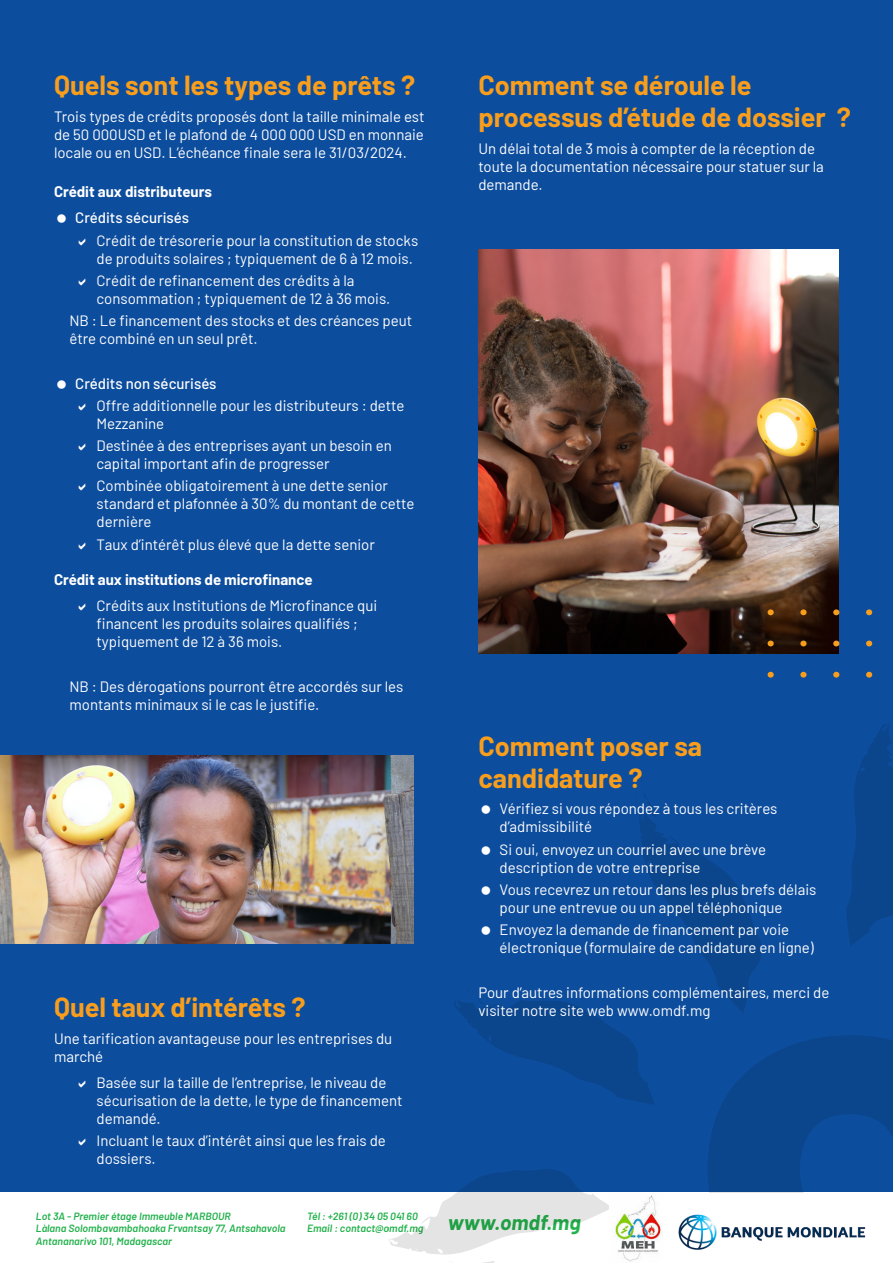
<style>
.page{position:relative;width:893px;height:1263px;background:#0d4d9d}
.page>*{position:absolute;margin:0;border:0;box-sizing:border-box;transform-origin:0 0}
.titre{font:700 27px/32.4px "Barlow";color:#f89e1c}
.t1{font:italic 700 21px "Barlow";color:#24b24d}
.texte{font:15px/18px "Barlow";color:#fff}
.liste_niv_2{font:15px/18px "Barlow";color:#fff}
.texte-2{font:700 15px "Barlow";color:#fff}
.t2{font:500 15px "Barlow";color:#fff}
.t3{font:italic 600 10.5px/12.6px "Barlow";color:#24b24d}
</style>
<div class="page">
<div style="left:0;top:1193px;width:893px;height:70px;background:#fff"></div>
<svg style="left:388px;top:719px;width:505px;height:544px"></svg>
<img style="left:478px;top:249px;width:361px;height:404px">
<svg style="left:768px;top:672px;width:6px;height:6px"></svg>
<svg style="left:768px;top:641px;width:6px;height:5px"></svg>
<svg style="left:768px;top:609px;width:6px;height:6px"></svg>
<div style="left:800px;top:672px;width:7px;height:6px;background:#f89e1c;border-radius:50%"></div>
<svg style="left:800px;top:641px;width:7px;height:5px"></svg>
<div style="left:800px;top:609px;width:7px;height:6px;background:#f89e1c;border-radius:50%"></div>
<svg style="left:833px;top:672px;width:6px;height:6px"></svg>
<svg style="left:833px;top:641px;width:6px;height:5px"></svg>
<svg style="left:833px;top:609px;width:6px;height:6px"></svg>
<svg style="left:866px;top:672px;width:6px;height:6px"></svg>
<svg style="left:866px;top:641px;width:6px;height:5px"></svg>
<svg style="left:866px;top:609px;width:6px;height:6px"></svg>
<img style="left:0;top:755px;width:414px;height:188px">
<img style="left:610px;top:1193px;width:54px;height:70px">
<div style="left:664px;top:1193px;width:229px;height:70px;background:#fff"></div>
<img style="left:678px;top:1214px;width:187px;height:36px">
<p class="titre" style="left:54px;top:67px;width:363px">Quels sont les types de prêts ?</p>
<p class="texte" style="left:54px;top:106px;width:372px;text-align:justify">Trois types de crédits proposés dont la taille minimale est de 50 000USD et le plafond de 4 000 000 USD en monnaie locale ou en USD. L’échéance finale sera le 31/03/2024.</p>
<p class="texte-2" style="left:54px;top:180px;width:159px">Crédit aux distributeurs</p>
<p class="t2" style="left:75px;top:207px;width:115px">Crédits sécurisés</p>
<p class="texte" style="left:97px;top:230px;width:323px">Crédit de trésorerie pour la constitution de stocks de produits solaires ; typiquement de 6 à 12 mois.</p>
<p class="texte" style="left:97px;top:270px;width:295px">Crédit de refinancement des crédits à la consommation ; typiquement de 12 à 36 mois.</p>
<p class="liste_niv_2" style="left:70px;top:310px;width:344px">NB : Le financement des stocks et des créances peut être combiné en un seul prêt.</p>
<p class="t2" style="left:75px;top:372px;width:143px">Crédits non sécurisés</p>
<p class="texte" style="left:97px;top:395px;width:309px">Offre additionnelle pour les distributeurs : dette<br>Mezzanine</p>
<p class="texte" style="left:97px;top:436px;width:297px">Destinée à des entreprises ayant un besoin en capital important afin de progresser</p>
<p class="texte" style="left:97px;top:476px;width:319px">Combinée obligatoirement à une dette senior standard et plafonnée à 30% du montant de cette dernière</p>
<p class="texte" style="left:97px;top:534px;width:280px">Taux d’intérêt plus élevé que la dette senior</p>
<p class="texte-2" style="left:54px;top:568px;width:260px">Crédit aux institutions de microfinance</p>
<p class="texte" style="left:97px;top:596px;width:282px">Crédits aux Institutions de Microfinance qui financent les produits solaires qualifiés ; typiquement de 12 à 36 mois.</p>
<p class="liste_niv_2" style="left:70px;top:676px;width:335px">NB : Des dérogations pourront être accordés sur les montants minimaux si le cas le justifie.</p>
<p class="titre" style="left:478px;top:67px;width:374px">Comment se déroule le processus d’étude de dossier ?</p>
<p class="texte" style="left:478px;top:138px;width:347px">Un délai total de 3 mois à compter de la réception de toute la documentation nécessaire pour statuer sur la demande.</p>
<p class="titre" style="left:478px;top:727px;width:225px">Comment poser sa candidature ?</p>
<p class="texte" style="left:500px;top:799px;width:279px">Vérifiez si vous répondez à tous les critères d’admissibilité</p>
<p class="texte" style="left:500px;top:839px;width:268px">Si oui, envoyez un courriel avec une brève description de votre entreprise</p>
<p class="texte" style="left:500px;top:879px;width:318px">Vous recevrez un retour dans les plus brefs délais pour une entrevue ou un appel téléphonique</p>
<p class="texte" style="left:500px;top:920px;width:316px">Envoyez la demande de financement par voie électronique (formulaire de candidature en ligne)</p>
<p class="texte" style="left:478px;top:982px;width:353px">Pour d’autres informations complémentaires, merci de</p>
<p class="titre" style="left:54px;top:989px;width:253px">Quel taux d’intérêts ?</p>
<p class="texte" style="left:478px;top:1000px;width:234px">visiter notre site web www.omdf.mg</p>
<p class="texte" style="left:54px;top:1028px;width:340px">Une tarification avantageuse pour les entreprises du marché</p>
<p class="texte" style="left:97px;top:1072px;width:308px">Basée sur la taille de l’entreprise, le niveau de sécurisation de la dette, le type de financement demandé.</p>
<p class="texte" style="left:97px;top:1131px;width:291px">Incluant le taux d’intérêt ainsi que les frais de dossiers.</p>
<p class="t3" style="left:36px;top:1209px;width:251px">Lot 3A - Premier étage Immeuble MARBOUR<br>Làlana Solombavambahoaka Frvantsay 77, Antsahavola</p>
<p class="t3" style="left:36px;top:1234px;width:138px">Antananarivo 101, Madagascar</p>
<p class="t3" style="left:307px;top:1209px;width:112px">Tél : +261 (0) 34 05 041 60</p>
<p class="t3" style="left:307px;top:1221px;width:118px">Email : contact@omdf.mg</p>
<p class="t1" style="left:448px;top:1207px;width:134px">www.omdf.mg</p>
</div>
